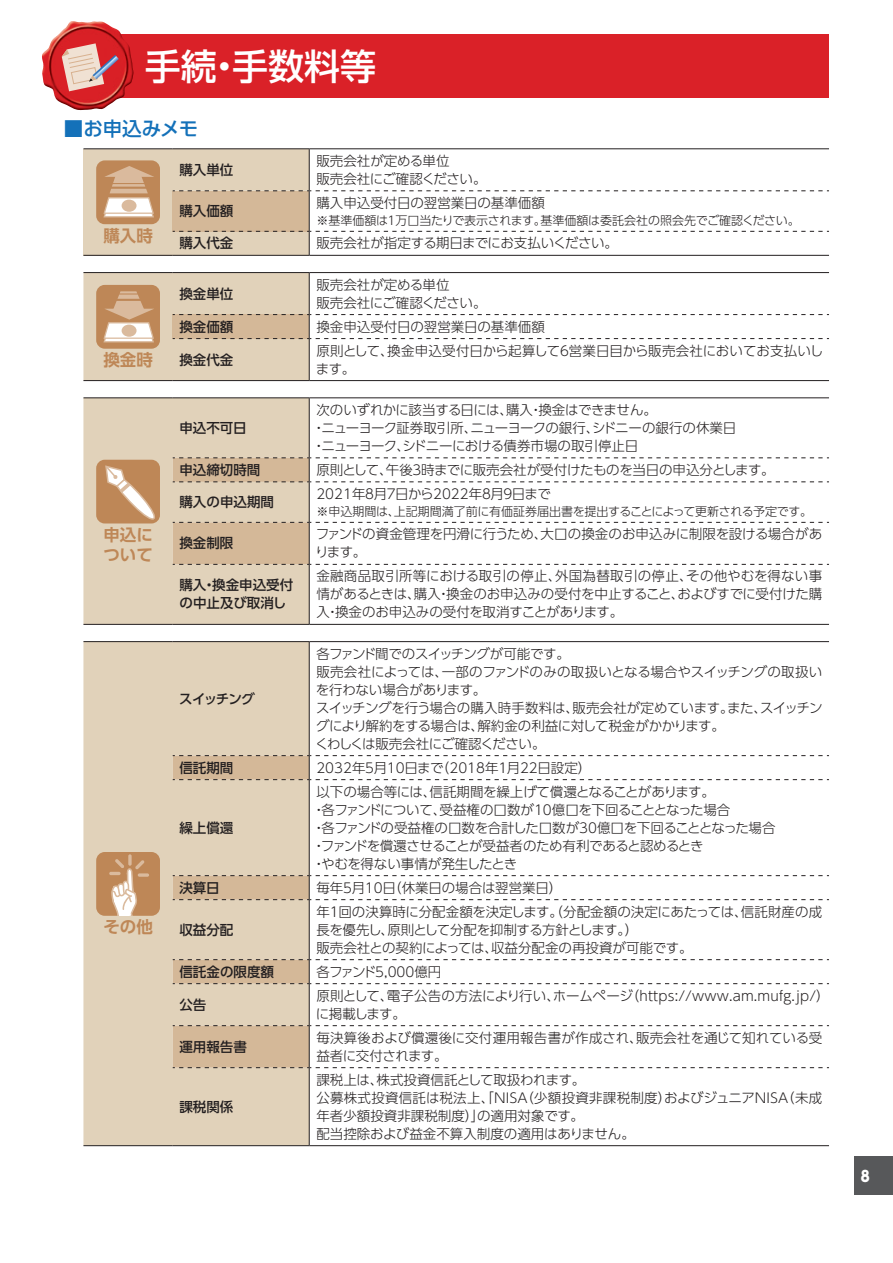
<style>
.page{position:relative;width:893px;height:1263px;background:#fff}
.page>*{position:absolute;margin:0;border:0;box-sizing:border-box;transform-origin:0 0}
.t1{font:500 36px "UD Shin Go Pro";color:#fff}
.t2{font:500 19.5px "UD Shin Go Pro";letter-spacing:-.005em;color:#1471b9}
.t3{font:700 16.5px/19.5px "UD Shin Go Pro De";color:#be8757}
.t4{font:800 15px "UD Shin Go Pro";color:#fff;scale:.9 1}
.t5{font:300 13.5px/18px "UD Shin Go Pro";letter-spacing:-.02em;color:#231f20}
.t6{font:300 13.5px/18px "UD Shin Go Pro";color:#231f20}
.t7{font:500 13.5px/18px "UD Shin Go Pro";color:#231f20}
.t8{font:300 13.5px/18px "UD Shin Go Pro";letter-spacing:.015em;color:#231f20}
.t9{font:300 13.5px "UD Shin Go Pro";letter-spacing:-.055em;color:#231f20}
.t10{font:300 13.5px "UD Shin Go Pro";letter-spacing:-.05em;color:#231f20}
.t11{font:300 12px "UD Shin Go Pro";letter-spacing:-.02em;color:#231f20}
</style>
<div class="page">
<div style="left:855px;top:1157px;width:38px;height:38px;background:#57585a"></div>
<div style="left:83px;top:149px;width:90px;height:106px;background:#e1d2ba"></div>
<hr style="left:83px;top:148px;width:90px;height:1px;background:#231f20">
<hr style="left:83px;top:255px;width:90px;height:1px;background:#231f20">
<hr style="left:173px;top:148px;width:136px;height:1px;background:#231f20">
<hr style="left:309px;top:148px;width:520px;height:1px;background:#231f20">
<hr style="left:173px;top:255px;width:136px;height:1px;background:#231f20">
<hr style="left:309px;top:255px;width:520px;height:1px;background:#231f20">
<svg style="left:173px;top:149px;width:656px;height:106px"></svg>
<div style="left:96px;top:160px;width:64px;height:64px;background:#be8757;border-radius:9px"></div>
<svg style="left:103px;top:166px;width:51px;height:52px"></svg>
<hr style="left:83px;top:272px;width:90px;height:1px;background:#231f20">
<hr style="left:173px;top:272px;width:136px;height:1px;background:#231f20">
<hr style="left:309px;top:272px;width:520px;height:1px;background:#231f20">
<svg style="left:83px;top:273px;width:746px;height:108px"></svg>
<div style="left:83px;top:398px;width:226px;height:226px;background:#e1d2ba"></div>
<hr style="left:83px;top:397px;width:90px;height:1px;background:#231f20">
<hr style="left:83px;top:624px;width:90px;height:1px;background:#231f20">
<hr style="left:173px;top:397px;width:136px;height:1px;background:#231f20">
<hr style="left:309px;top:397px;width:520px;height:1px;background:#231f20">
<hr style="left:309px;top:398px;width:1px;height:59px;background:#231f20">
<hr style="left:309px;top:565px;width:1px;height:59px;background:#231f20">
<hr style="left:173px;top:624px;width:136px;height:1px;background:#231f20">
<hr style="left:309px;top:624px;width:520px;height:1px;background:#231f20">
<svg style="left:173px;top:457px;width:656px;height:108px"></svg>
<div style="left:96px;top:460px;width:64px;height:63px;background:#be8757;border-radius:9px"></div>
<svg style="left:104px;top:464px;width:56px;height:63px"></svg>
<div style="left:83px;top:642px;width:226px;height:503px;background:#e1d2ba"></div>
<hr style="left:83px;top:641px;width:90px;height:1px;background:#231f20">
<hr style="left:173px;top:641px;width:136px;height:1px;background:#231f20">
<hr style="left:309px;top:641px;width:520px;height:1px;background:#231f20">
<hr style="left:309px;top:642px;width:1px;height:113px;background:#231f20">
<hr style="left:309px;top:1068px;width:1px;height:77px;background:#231f20">
<hr style="left:173px;top:1145px;width:136px;height:1px;background:#231f20">
<hr style="left:309px;top:1145px;width:520px;height:1px;background:#231f20">
<hr style="left:83px;top:1145px;width:90px;height:1px;background:#231f20">
<svg style="left:173px;top:755px;width:656px;height:313px"></svg>
<div style="left:96px;top:852px;width:64px;height:64px;background:#be8757;border-radius:9px"></div>
<svg style="left:128px;top:854px;width:4px;height:12px"></svg>
<svg style="left:109px;top:859px;width:35px;height:57px"></svg>
<svg style="left:138px;top:873px;width:11px;height:4px"></svg>
<div style="left:83px;top:34px;width:740px;height:64px;background:#da2128"></div>
<hr style="left:825px;top:34px;width:4px;height:64px;background:#da2128">
<img style="left:42px;top:21px;width:92px;height:90px">
<svg style="left:62px;top:43px;width:57px;height:48px"></svg>
<h1 class="t1" style="left:145px;top:37px;width:233px">手続・手数料等</h1>
<h2 class="t2" style="left:64px;top:112px;width:136px">■お申込みメモ</h2>
<p class="t3" style="left:103px;top:225px;width:51px">購入時</p>
<p class="t3" style="left:103px;top:350px;width:51px">換金時</p>
<p class="t3" style="left:103px;top:524px;width:51px">申込について</p>
<p class="t3" style="left:103px;top:917px;width:51px">その他</p>
<p class="t7" style="left:179px;top:160px;width:55px">購入単位</p>
<p class="t6" style="left:316px;top:151px;width:172px">販売会社が定める単位<br>販売会社にご確認ください。</p>
<p class="t7" style="left:179px;top:202px;width:55px">購入価額</p>
<p class="t6" style="left:316px;top:193px;width:230px">購入申込受付日の翌営業日の基準価額</p>
<p class="t11" style="left:316px;top:210px;width:485px">※基準価額は１万口当たりで表示されます。基準価額は委託会社の照会先でご確認ください。</p>
<p class="t7" style="left:179px;top:234px;width:55px">購入代金</p>
<p class="t5" style="left:316px;top:234px;width:303px">販売会社が指定する期日までにお支払いください。</p>
<p class="t7" style="left:179px;top:284px;width:55px">換金単位</p>
<p class="t6" style="left:316px;top:275px;width:172px">販売会社が定める単位<br>販売会社にご確認ください。</p>
<p class="t7" style="left:179px;top:317px;width:55px">換金価額</p>
<p class="t6" style="left:316px;top:317px;width:230px">換金申込受付日の翌営業日の基準価額</p>
<p class="t7" style="left:179px;top:350px;width:55px">換金代金</p>
<p class="t5" style="left:316px;top:341px;width:509px">原則として、換金申込受付日から起算して６営業日目から販売会社においてお支払いします。</p>
<p class="t7" style="left:179px;top:418px;width:69px">申込不可日</p>
<p class="t5" style="left:312px;top:400px;width:426px;text-indent:4px">次のいずれかに該当する日には、購入・換金はできません。<br>・ニューヨーク証券取引所、ニューヨークの銀行、シドニーの銀行の休業日・ニューヨーク、シドニーにおける債券市場の取引停止日</p>
<p class="t7" style="left:179px;top:460px;width:82px">申込締切時間</p>
<p class="t5" style="left:316px;top:460px;width:460px">原則として、午後３時までに販売会社が受付けたものを当日の申込分とします。</p>
<p class="t7" style="left:179px;top:493px;width:96px">購入の申込期間</p>
<p class="t9" style="left:316px;top:483px;width:236px">2021年８月７日から2022年８月９日まで</p>
<p class="t11" style="left:316px;top:501px;width:497px">※申込期間は、上記期間満了前に有価証券届出書を提出することによって更新される予定です。</p>
<p class="t7" style="left:179px;top:534px;width:55px">換金制限</p>
<p class="t5" style="left:315px;top:525px;width:509px">ファンドの資金管理を円滑に行うため、大口の換金のお申込みに制限を設ける場合があります。</p>
<p class="t7" style="left:179px;top:576px;width:115px">購入・換金申込受付の中止及び取消し</p>
<p class="t5" style="left:316px;top:567px;width:507px;text-align:justify">金融商品取引所等における取引の停止、外国為替取引の停止、その他やむを得ない事情があるときは、購入・換金のお申込みの受付を中止すること、およびすでに受付けた購入・換金のお申込みの受付を取消すことがあります。</p>
<p class="t7" style="left:179px;top:689px;width:77px">スイッチング</p>
<p class="t5" style="left:315px;top:644px;width:509px">各ファンド間でのスイッチングが可能です。<br>販売会社によっては、一部のファンドのみの取扱いとなる場合やスイッチングの取扱いを行わない場合があります。<br>スイッチングを行う場合の購入時手数料は、販売会社が定めています。また、スイッチングにより解約をする場合は、解約金の利益に対して税金がかかります。<br>くわしくは販売会社にご確認ください。</p>
<p class="t7" style="left:179px;top:758px;width:55px">信託期間</p>
<p class="t5" style="left:316px;top:758px;width:276px">2032年５月10日まで（2018年１月22日設定）</p>
<p class="t7" style="left:179px;top:818px;width:55px">繰上償還</p>
<p class="t5" style="left:312px;top:782px;width:465px;text-indent:4px">以下の場合等には、信託期間を繰上げて償還となることがあります。<br>・各ファンドについて、受益権の口数が10億口を下回ることとなった場合<br>・各ファンドの受益権の口数を合計した口数が30億口を下回ることとなった場合・ファンドを償還させることが受益者のため有利であると認めるとき<br>・やむを得ない事情が発生したとき</p>
<p class="t7" style="left:179px;top:878px;width:42px">決算日</p>
<p class="t5" style="left:316px;top:878px;width:247px">毎年５月10日（休業日の場合は翌営業日）</p>
<p class="t7" style="left:179px;top:920px;width:55px">収益分配</p>
<p class="t5" style="left:316px;top:902px;width:507px">年１回の決算時に分配金額を決定します。（分配金額の決定にあたっては、信託財産の成長を優先し、原則として分配を抑制する方針とします。）<br>販売会社との契約によっては、収益分配金の再投資が可能です。</p>
<p class="t7" style="left:179px;top:962px;width:96px">信託金の限度額</p>
<p class="t10" style="left:316px;top:961px;width:127px">各ファンド5,000億円</p>
<p class="t7" style="left:179px;top:995px;width:28px">公告</p>
<p class="t8" style="left:316px;top:986px;width:515px">原則として、電子公告の方法により行い、ホームページ（https://www.am.mufg.jp/）に掲載します。</p>
<p class="t7" style="left:179px;top:1037px;width:69px">運用報告書</p>
<p class="t6" style="left:316px;top:1028px;width:507px">毎決算後および償還後に交付運用報告書が作成され、販売会社を通じて知れている受益者に交付されます。</p>
<p class="t7" style="left:179px;top:1097px;width:55px">課税関係</p>
<p class="t6" style="left:316px;top:1070px;width:507px">課税上は、株式投資信託として取扱われます。<br>公募株式投資信託は税法上、「ＮＩＳＡ（少額投資非課税制度）およびジュニアＮＩＳＡ（未成年者少額投資非課税制度）」の適用対象です。<br>配当控除および益金不算入制度の適用はありません。</p>
<p class="t4" style="left:861px;top:1163px;width:11px">8</p>
</div>
